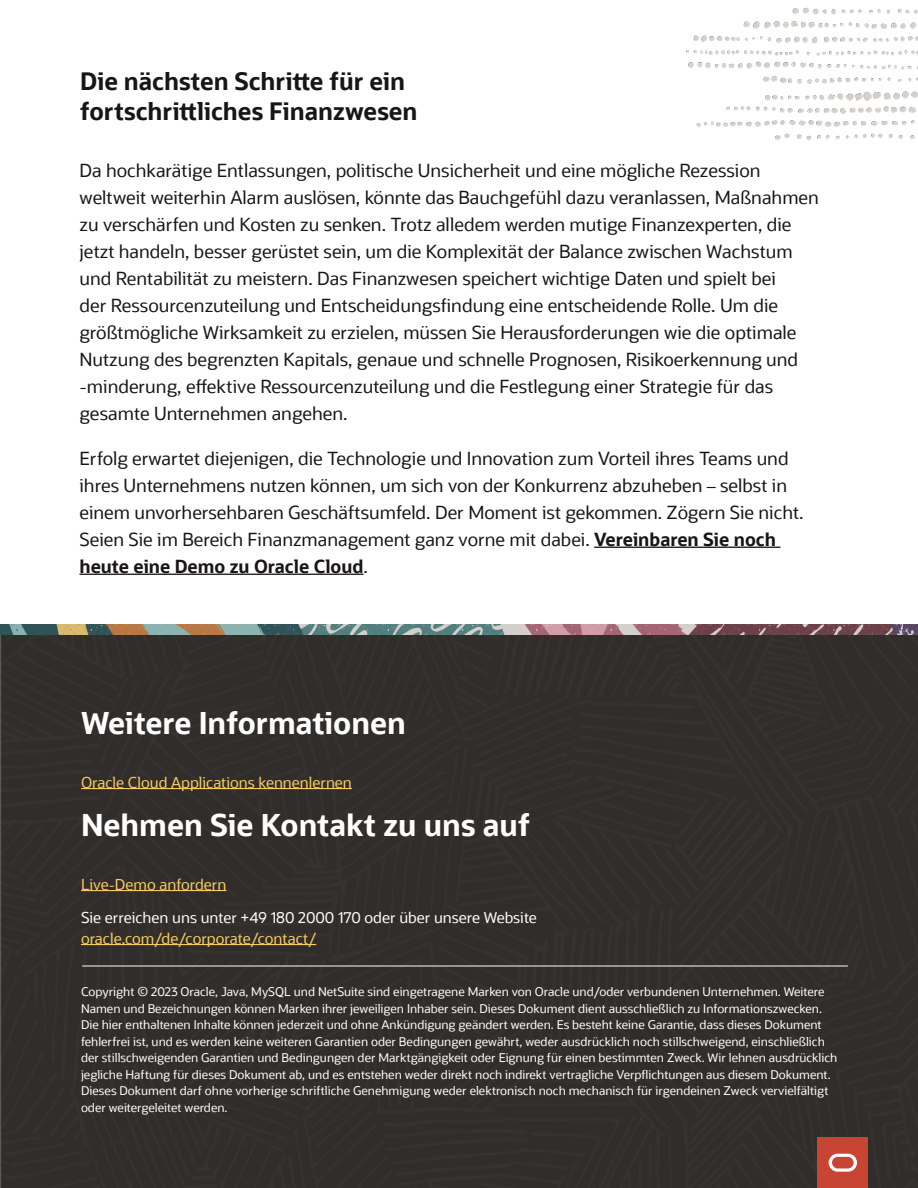
<style>
.page{position:relative;width:918px;height:1188px;background:#fff}
.page>*{position:absolute;margin:0;border:0;box-sizing:border-box;transform-origin:0 0}
.A__Boilerplate_header{font:700 30px "Oracle Sans";color:#fff}
.A__Subhead_chapters{font:700 24px/30px "Oracle Sans";color:#171615}
.A__Body_Text{font:18px/27px "Oracle Sans";color:#171615}
.A___Bullets_copy{font:15px/21px "Oracle Sans";color:#fff}
.A___Bullets_copy-2{font:15px "Oracle Sans";color:#facd62}
.A__Copyright{font:12px/16.5px "Oracle Sans";color:#fff}
.s1{font-weight:700}
.s2{color:#facd62}
</style>
<div class="page">
<div style="left:0;top:635px;width:918px;height:553px;background:#312d2a"></div>
<img style="left:0;top:624px;width:918px;height:11px">
<img style="left:686px;top:7px;width:232px;height:134px">
<hr style="left:82px;top:966px;width:766px;height:1px;background:#fafdff">
<hr style="left:594px;top:547px;width:186px;height:1px;background:#171615">
<hr style="left:80px;top:574px;width:284px;height:1px;background:#171615">
<hr style="left:81px;top:788px;width:271px;height:1px;background:#facd62">
<hr style="left:81px;top:890px;width:145px;height:1px;background:#facd62">
<hr style="left:81px;top:944px;width:235px;height:1px;background:#facd62">
<div style="left:818px;top:1137px;width:50px;height:51px;background:#c84534"></div>
<svg style="left:829px;top:1154px;width:28px;height:18px"></svg>
<p class="A__Subhead_chapters" style="left:80px;top:67px;width:339px">Die nächsten Schritte für ein fortschrittliches Finanzwesen</p>
<p class="A__Body_Text" style="left:80px;top:157px;width:741px">Da hochkarätige Entlassungen, politische Unsicherheit und eine mögliche Rezession weltweit weiterhin Alarm auslösen, könnte das Bauchgefühl dazu veranlassen, Maßnahmen zu verschärfen und Kosten zu senken. Trotz alledem werden mutige Finanzexperten, die jetzt handeln, besser gerüstet sein, um die Komplexität der Balance zwischen Wachstum und Rentabilität zu meistern. Das Finanzwesen speichert wichtige Daten und spielt bei<br>der Ressourcenzuteilung und Entscheidungsfindung eine entscheidende Rolle. Um die größtmögliche Wirksamkeit zu erzielen, müssen Sie Herausforderungen wie die optimale Nutzung des begrenzten Kapitals, genaue und schnelle Prognosen, Risikoerkennung und -minderung, effektive Ressourcenzuteilung und die Festlegung einer Strategie für das gesamte Unternehmen angehen.</p>
<p class="A__Body_Text" style="left:80px;top:445px;width:726px">Erfolg erwartet diejenigen, die Technologie und Innovation zum Vorteil ihres Teams und ihres Unternehmens nutzen können, um sich von der Konkurrenz abzuheben – selbst in einem unvorhersehbaren Geschäftsumfeld. Der Moment ist gekommen. Zögern Sie nicht.<br>Seien Sie im Bereich Finanzmanagement ganz vorne mit dabei. <span class="s1">Vereinbaren Sie noch heute eine Demo zu Oracle Cloud</span>.</p>
<p class="A__Boilerplate_header" style="left:81px;top:704px;width:326px">Weitere Informationen</p>
<p class="A___Bullets_copy-2" style="left:81px;top:773px;width:272px">Oracle Cloud Applications kennenlernen</p>
<p class="A__Boilerplate_header" style="left:81px;top:806px;width:451px">Nehmen Sie Kontakt zu uns auf</p>
<p class="A___Bullets_copy-2" style="left:81px;top:875px;width:147px">Live-Demo anfordern</p>
<p class="A___Bullets_copy" style="left:81px;top:907px;width:457px">Sie erreichen uns unter +49 180 2000 170 oder über unsere Website <span class="s2">oracle.com/de/corporate/contact/</span></p>
<p class="A__Copyright" style="left:81px;top:984px;width:758px">Copyright © 2023 Oracle, Java, MySQL und NetSuite sind eingetragene Marken von Oracle und/oder verbundenen Unternehmen. Weitere Namen und Bezeichnungen können Marken ihrer jeweiligen Inhaber sein. Dieses Dokument dient ausschließlich zu Informationszwecken.<br>Die hier enthaltenen Inhalte können jederzeit und ohne Ankündigung geändert werden. Es besteht keine Garantie, dass dieses Dokument fehlerfrei ist, und es werden keine weiteren Garantien oder Bedingungen gewährt, weder ausdrücklich noch stillschweigend, einschließlich der stillschweigenden Garantien und Bedingungen der Marktgängigkeit oder Eignung für einen bestimmten Zweck. Wir lehnen ausdrücklich jegliche Haftung für dieses Dokument ab, und es entstehen weder direkt noch indirekt vertragliche Verpflichtungen aus diesem Dokument.<br>Dieses Dokument darf ohne vorherige schriftliche Genehmigung weder elektronisch noch mechanisch für irgendeinen Zweck vervielfältigt oder weitergeleitet werden.</p>
</div>
